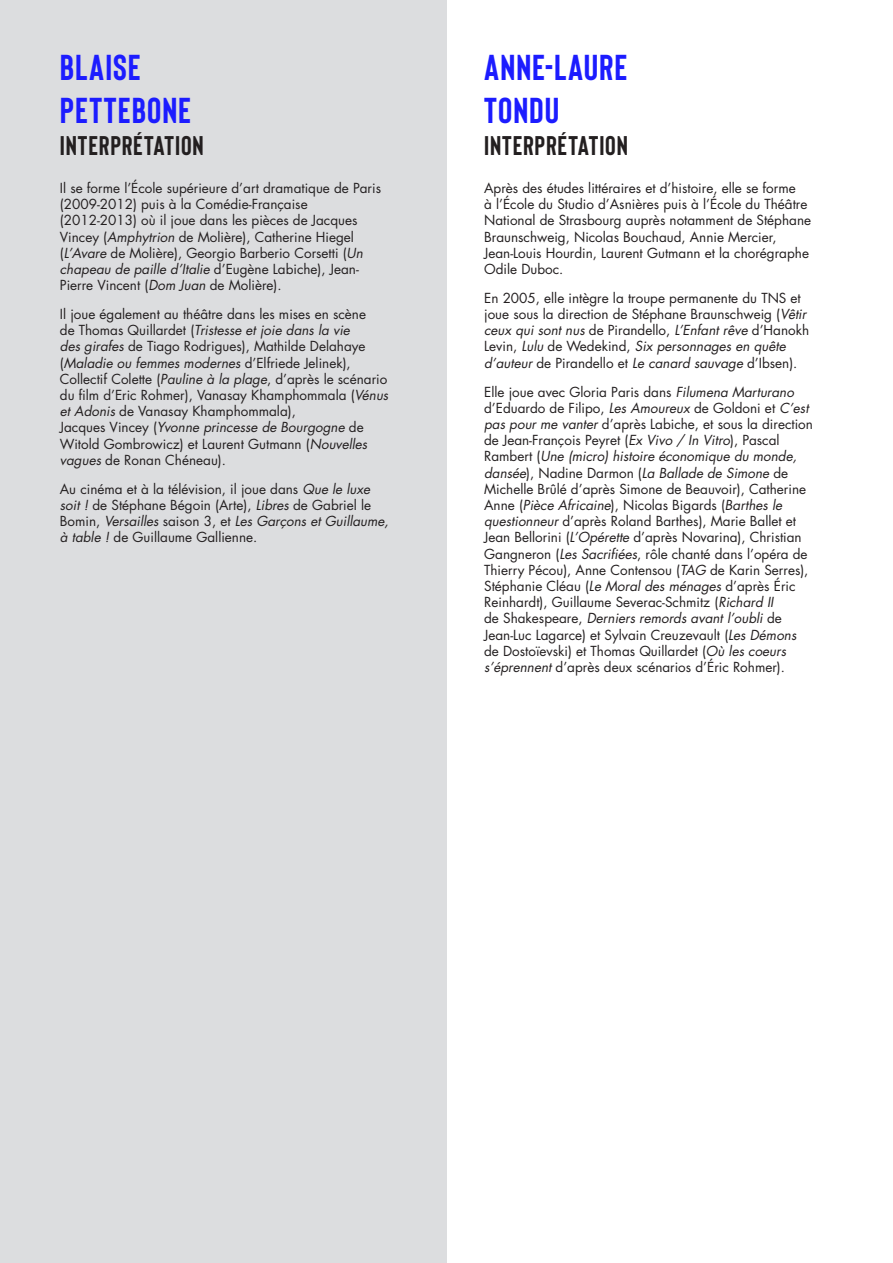
<style>
.page{position:relative;width:893px;height:1263px;background:#fff}
.page>*{position:absolute;margin:0;border:0;box-sizing:border-box;transform-origin:0 0}
.t1{font:700 36px/43.2px "Bison";letter-spacing:.03em;color:#1c1cff}
.t2{font:700 27px "Bison";letter-spacing:.03em;color:#231f20}
.t3{font:13.5px/16.2px "Futura Std";color:#231f20}
.s1{font-style:italic}
</style>
<div class="page">
<div style="left:0;top:0;width:446px;height:1263px;background:#dcdddf"></div>
<p class="t1" style="left:60px;top:44px;width:133px">BLAISE<br>PETTEBONE</p>
<p class="t2" style="left:60px;top:129px;width:145px">INTERPRÉTATION</p>
<p class="t3" style="left:60px;top:180px;width:323px">Il se forme l’École supérieure d’art dramatique de Paris (2009-2012) puis à la Comédie-Française (2012-2013) où il joue dans les pièces de Jacques Vincey (<span class="s1">Amphytrion</span> de Molière), Catherine Hiegel (<span class="s1">L’Avare</span> de Molière), Georgio Barberio Corsetti (<span class="s1">Un chapeau de paille d’Italie</span> d’Eugène Labiche), Jean-Pierre Vincent (<span class="s1">Dom Juan</span> de Molière).</p>
<p class="t3" style="left:60px;top:306px;width:330px">Il joue également au théâtre dans les mises en scène<br>de Thomas Quillardet (<span class="s1">Tristesse et joie dans la vie<br>des girafes</span> de Tiago Rodrigues), Mathilde Delahaye (<span class="s1">Maladie ou femmes modernes</span> d’Elfriede Jelinek), Collectif Colette (<span class="s1">Pauline à la plage</span>, d’après le scénario du film d’Eric Rohmer), Vanasay Khamphommala (<span class="s1">Vénus et Adonis</span> de Vanasay Khamphommala),<br>Jacques Vincey (<span class="s1">Yvonne princesse de Bourgogne</span> de Witold Gombrowicz) et Laurent Gutmann (<span class="s1">Nouvelles vagues</span> de Ronan Chéneau).</p>
<p class="t3" style="left:60px;top:481px;width:330px">Au cinéma et à la télévision, il joue dans <span class="s1">Que le luxe soit !</span> de Stéphane Bégoin (Arte), <span class="s1">Libres</span> de Gabriel le Bomin, <span class="s1">Versailles</span> saison 3, et <span class="s1">Les Garçons et Guillaume, à table !</span> de Guillaume Gallienne.</p>
<p class="t1" style="left:484px;top:44px;width:145px">ANNE-LAURE<br>TONDU</p>
<p class="t2" style="left:484px;top:129px;width:145px">INTERPRÉTATION</p>
<p class="t3" style="left:484px;top:180px;width:328px">Après des études littéraires et d’histoire, elle se forme<br>à l’École du Studio d’Asnières puis à l’École du Théâtre National de Strasbourg auprès notamment de Stéphane Braunschweig, Nicolas Bouchaud, Annie Mercier, Jean-Louis Hourdin, Laurent Gutmann et la chorégraphe Odile Duboc.</p>
<p class="t3" style="left:484px;top:290px;width:327px">En 2005, elle intègre la troupe permanente du TNS et joue sous la direction de Stéphane Braunschweig (<span class="s1">Vêtir ceux qui sont nus</span> de Pirandello, <span class="s1">L’Enfant rêve</span> d’Hanokh Levin, <span class="s1">Lulu</span> de Wedekind, <span class="s1">Six personnages en quête d’auteur</span> de Pirandello et <span class="s1">Le canard sauvage</span> d’Ibsen).</p>
<p class="t3" style="left:484px;top:384px;width:330px">Elle joue avec Gloria Paris dans <span class="s1">Filumena Marturano </span>d’Eduardo de Filipo, <span class="s1">Les Amoureux</span> de Goldoni et <span class="s1">C’est pas pour me vanter</span> d’après Labiche, et sous la direction de Jean-François Peyret (<span class="s1">Ex Vivo / In Vitro</span>), Pascal Rambert (<span class="s1">Une (micro) histoire économique du monde, dansée</span>), Nadine Darmon (<span class="s1">La Ballade de Simone</span> de Michelle Brûlé d’après Simone de Beauvoir), Catherine Anne (<span class="s1">Pièce Africaine</span>), Nicolas Bigards (<span class="s1">Barthes le questionneur</span> d’après Roland Barthes), Marie Ballet et Jean Bellorini (<span class="s1">L’Opérette</span> d’après Novarina), Christian Gangneron (<span class="s1">Les Sacrifiées</span>, rôle chanté dans l’opéra de Thierry Pécou), Anne Contensou (<span class="s1">TAG</span> de Karin Serres), Stéphanie Cléau (<span class="s1">Le Moral des ménages</span> d’après Éric Reinhardt), Guillaume Severac-Schmitz (<span class="s1">Richard II<br></span>de Shakespeare, <span class="s1">Derniers remords avant l’oubli</span> de Jean-Luc Lagarce) et Sylvain Creuzevault (<span class="s1">Les Démons </span>de Dostoïevski) et Thomas Quillardet (<span class="s1">Où les coeurs s’éprennent</span> d’après deux scénarios d’Éric Rohmer).</p>
</div>
